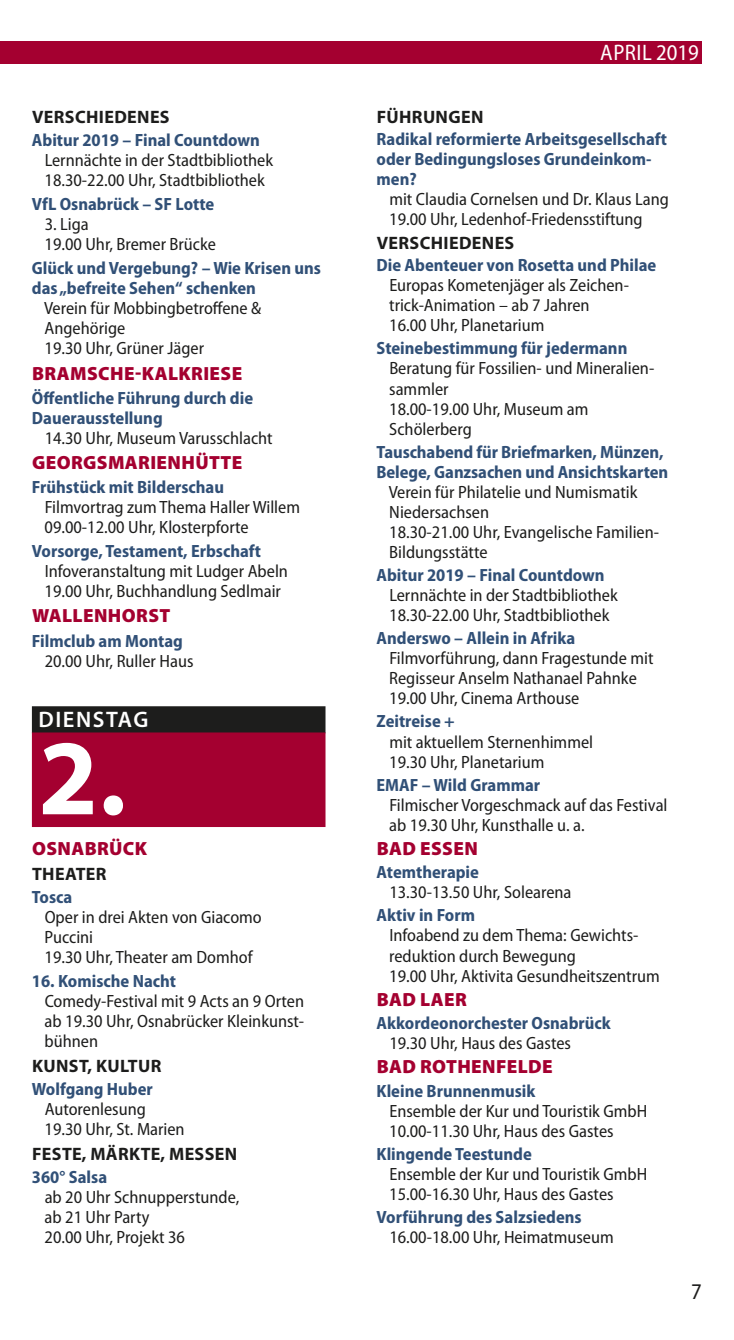
<style>
.page{position:relative;width:734px;height:1340px;background:#fff}
.page>*{position:absolute;margin:0;border:0;box-sizing:border-box;transform-origin:0 0}
.t1{font:700 108px "Myriad Pro";color:#fff}
.t2{font:semi-condensed 22.5px "Myriad Pro";letter-spacing:.02em;color:#fff}
.t3{font:600 22.5px "Myriad Pro";letter-spacing:.07em;color:#fff}
.t4{font:semi-condensed 22.5px "Myriad Pro";color:#1d1d1c}
.t5{font:900 19.12px "Myriad Pro";letter-spacing:.02em;color:#a40030}
.t6{font:700 18px "Myriad Pro";letter-spacing:.02em;color:#1d1d1c}
.t7{font:semi-condensed 17.78px/20px "Myriad Pro";color:#1d1d1c}
.t8{font:700 semi-condensed 17.78px/20px "Myriad Pro";color:#315077}
.s1{font-weight:700;color:#315077}
.s2{font-weight:400;color:#1d1d1c}
</style>
<div class="page">
<div style="left:0;top:41px;width:702px;height:23px;background:#a40030"></div>
<div style="left:32px;top:706px;width:293px;height:27px;background:#1d1d1c"></div>
<div style="left:32px;top:732px;width:293px;height:95px;background:#a40030"></div>
<p class="t6" style="left:32px;top:106px;width:139px">VERSCHIEDENES</p>
<p class="t7" style="left:45px;top:132px;width:230px;text-indent:-13px"><span class="s1">Abitur 2019 – Final Countdown<br></span>Lernnächte in der Stadtbibliothek<br>18.30-22.00 Uhr, Stadtbibliothek</p>
<p class="t8" style="left:32px;top:196px;width:184px">VfL Osnabrück – SF Lotte</p>
<p class="t7" style="left:45px;top:216px;width:173px">3. Liga<br>19.00 Uhr, Bremer Brücke</p>
<p class="t8" style="left:32px;top:260px;width:290px">Glück und Vergebung? – Wie Krisen uns</p>
<p class="t8" style="left:32px;top:280px;width:225px">das „befreite Sehen“ schenken</p>
<p class="t7" style="left:44px;top:300px;width:219px">Verein für Mobbingbetroffene &amp;</p>
<p class="t7" style="left:45px;top:320px;width:82px">Angehörige</p>
<p class="t7" style="left:45px;top:340px;width:161px">19.30 Uhr, Grüner Jäger</p>
<p class="t5" style="left:32px;top:362px;width:212px">BRAMSCHE-KALKRIESE</p>
<p class="t8" style="left:32px;top:389px;width:223px">Öffentliche Führung durch die</p>
<p class="t8" style="left:32px;top:409px;width:132px">Dauerausstellung</p>
<p class="t7" style="left:45px;top:429px;width:229px">14.30 Uhr, Museum Varusschlacht</p>
<p class="t5" style="left:32px;top:451px;width:212px">GEORGSMARIENHÜTTE</p>
<p class="t7" style="left:45px;top:478px;width:257px;text-indent:-13px"><span class="s1">Frühstück mit Bilderschau<br></span>Filmvortrag zum Thema Haller Willem<br>09.00-12.00 Uhr, Klosterpforte</p>
<p class="t7" style="left:45px;top:542px;width:245px;text-indent:-13px"><span class="s1">Vorsorge, Testament, Erbschaft<br></span>Infoveranstaltung mit Ludger Abeln<br>19.00 Uhr, Buchhandlung Sedlmair</p>
<p class="t5" style="left:32px;top:604px;width:140px">WALLENHORST</p>
<p class="t7" style="left:45px;top:632px;width:150px;text-indent:-13px"><span class="s1">Filmclub am Montag<br></span>20.00 Uhr, Ruller Haus</p>
<p class="t3" style="left:38px;top:706px;width:111px">DIENSTAG</p>
<p class="t1" style="left:38px;top:713px;width:90px">2.</p>
<p class="t5" style="left:32px;top:837px;width:117px">OSNABRÜCK</p>
<p class="t6" style="left:32px;top:863px;width:76px">THEATER</p>
<p class="t7" style="left:45px;top:888px;width:219px;text-indent:-13px"><span class="s1">Tosca<br></span>Oper in drei Akten von Giacomo<br>Puccini<br>19.30 Uhr, Theater am Domhof</p>
<p class="t7" style="left:45px;top:972px;width:261px;text-indent:-13px"><span class="s1">16. Komische Nacht<br></span>Comedy-Festival mit 9 Acts an 9 Orten ab 19.30 Uhr, Osnabrücker Kleinkunst&shy;bühnen</p>
<p class="t6" style="left:32px;top:1055px;width:131px">KUNST, KULTUR</p>
<p class="t7" style="left:45px;top:1080px;width:142px;text-indent:-13px"><span class="s1">Wolfgang Huber<br></span>Autorenlesung<br>19.30 Uhr, St. Marien</p>
<p class="t6" style="left:32px;top:1143px;width:206px">FESTE, MÄRKTE, MESSEN</p>
<p class="t7" style="left:45px;top:1168px;width:196px;text-indent:-13px"><span class="s1">360° Salsa<br></span>ab 20 Uhr Schnupperstunde, ab 21 Uhr Party<br>20.00 Uhr, Projekt 36</p>
<p class="t2" style="left:600px;top:44px;width:100px">APRIL 2019</p>
<p class="t6" style="left:376px;top:106px;width:108px">FÜHRUNGEN</p>
<p class="t8" style="left:376px;top:131px;width:292px">Radikal reformierte Arbeitsgesellschaft</p>
<p class="t8" style="left:376px;top:151px;width:276px">oder Bedingungsloses Grundeinkom-</p>
<p class="t8" style="left:376px;top:171px;width:42px">men?</p>
<p class="t7" style="left:389px;top:191px;width:281px">mit Claudia Cornelsen und Dr. Klaus Lang</p>
<p class="t7" style="left:389px;top:211px;width:255px">19.00 Uhr, Ledenhof-Friedensstiftung</p>
<p class="t6" style="left:376px;top:232px;width:139px">VERSCHIEDENES</p>
<p class="t7" style="left:389px;top:257px;width:269px;text-indent:-13px"><span class="s1">Die Abenteuer von Rosetta und Philae<br></span>Europas Kometenjäger als Zeichen&shy;trick-Animation – ab 7 Jahren<br>16.00 Uhr, Planetarium</p>
<p class="t7" style="left:389px;top:340px;width:266px;text-indent:-13px"><span class="s1">Steinebestimmung für jedermann<br></span>Beratung für Fossilien- und Mineralien&shy;sammler<br>18.00-19.00 Uhr, Museum am<br>Schölerberg</p>
<p class="t8" style="left:376px;top:443px;width:288px">Tauschabend für Briefmarken, Münzen,</p>
<p class="t8" style="left:376px;top:463px;width:293px">Belege, Ganzsachen und Ansichtskarten</p>
<p class="t7" style="left:388px;top:483px;width:250px">Verein für Philatelie und Numismatik</p>
<p class="t7" style="left:389px;top:503px;width:101px">Niedersachsen</p>
<p class="t7" style="left:389px;top:523px;width:271px">18.30-21.00 Uhr, Evangelische Familien-</p>
<p class="t7" style="left:389px;top:543px;width:100px">Bildungsstätte</p>
<p class="t7" style="left:389px;top:566px;width:230px;text-indent:-13px"><span class="s1">Abitur 2019 – Final Countdown<br></span>Lernnächte in der Stadtbibliothek<br>18.30-22.00 Uhr, Stadtbibliothek</p>
<p class="t7" style="left:389px;top:629px;width:266px;text-indent:-13px"><span class="s1">Anderswo – Allein in Afrika<br></span>Filmvorführung, dann Fragestunde mit<br>Regisseur Anselm Nathanael Pahnke<br>19.00 Uhr, Cinema Arthouse</p>
<p class="t7" style="left:389px;top:713px;width:205px;text-indent:-13px"><span class="s1">Zeitreise +<br></span>mit aktuellem Sternenhimmel<br>19.30 Uhr, Planetarium</p>
<p class="t7" style="left:389px;top:776px;width:280px;text-indent:-13px"><span class="s1">EMAF – Wild Grammar<br></span>Filmischer Vorgeschmack auf das Festival ab 19.30 Uhr, Kunsthalle u. a.</p>
<p class="t5" style="left:376px;top:837px;width:103px">BAD ESSEN</p>
<p class="t7" style="left:389px;top:863px;width:184px;text-indent:-13px"><span class="s1">Atemtherapie<br></span>13.30-13.50 Uhr, Solearena</p>
<p class="t7" style="left:389px;top:907px;width:272px;text-indent:-13px"><span class="s1">Aktiv in Form<br></span>Infoabend zu dem Thema: Gewichts - reduktion durch Bewegung<br>19.00 Uhr, Aktivita Gesundheitszentrum</p>
<p class="t5" style="left:376px;top:988px;width:92px">BAD LAER</p>
<p class="t8" style="left:389px;top:1014px;width:223px;text-indent:-13px">Akkordeonorchester Osnabrück<br><span class="s2">19.30 Uhr, Haus des Gastes</span></p>
<p class="t5" style="left:376px;top:1055px;width:177px">BAD ROTHENFELDE</p>
<p class="t7" style="left:389px;top:1082px;width:259px;text-indent:-13px"><span class="s1">Kleine Brunnenmusik<br></span>Ensemble der Kur und Touristik GmbH<br>10.00-11.30 Uhr, Haus des Gastes</p>
<p class="t7" style="left:389px;top:1145px;width:259px;text-indent:-13px"><span class="s1">Klingende Teestunde<br></span>Ensemble der Kur und Touristik GmbH<br>15.00-16.30 Uhr, Haus des Gastes</p>
<p class="t7" style="left:389px;top:1208px;width:226px;text-indent:-13px"><span class="s1">Vorführung des Salzsiedens<br></span>16.00-18.00 Uhr, Heimatmuseum</p>
<p class="t4" style="left:691px;top:1283px;width:12px">7</p>
</div>
